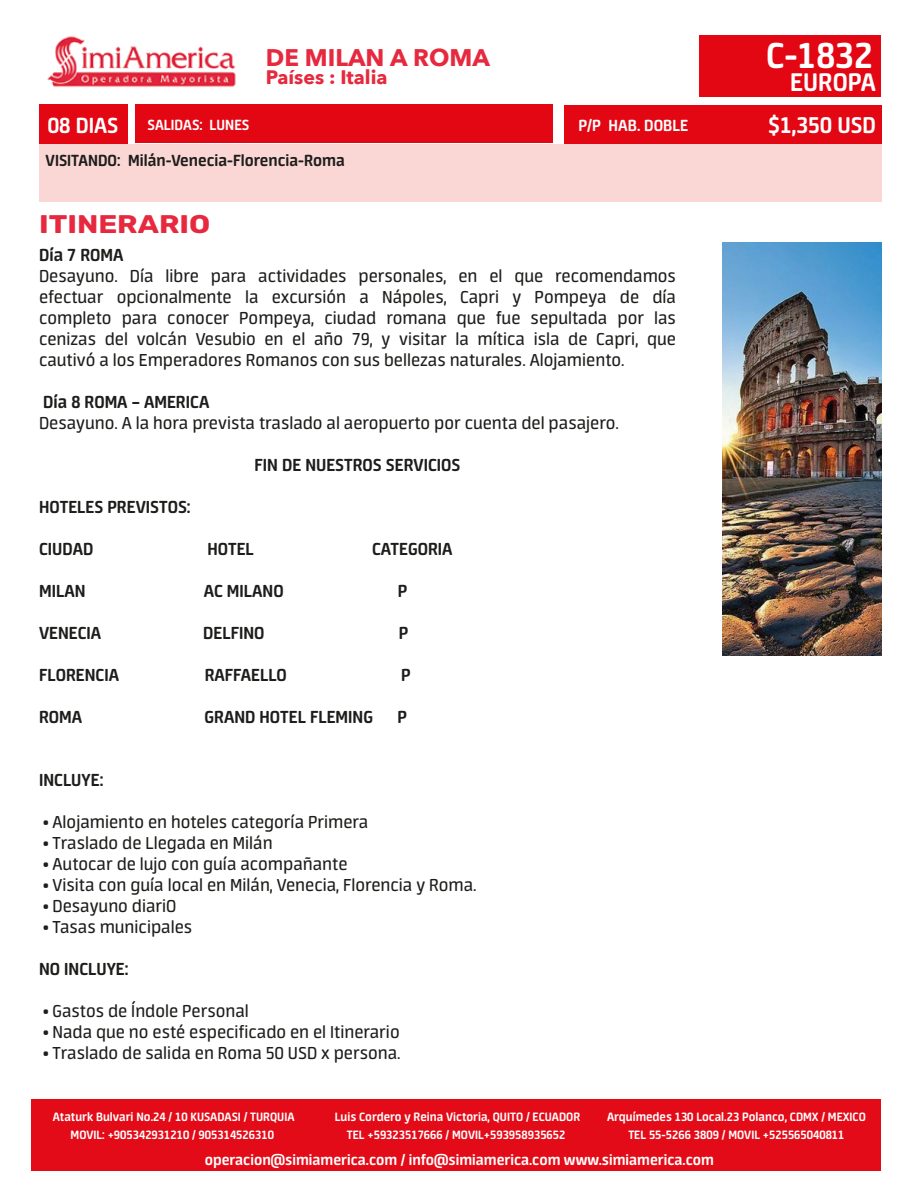
<style>
.page{position:relative;width:918px;height:1188px;background:#fff}
.page>*{position:absolute;margin:0;border:0;box-sizing:border-box;transform-origin:0 0}
.t1{font:700 40.5px "Neuron";color:#fff}
.t2{font:700 28.5px "Neuron";color:#fff}
.t3{font:300 25.5px "Rubik";color:#e6293e;scale:1.16 1}
.t4{font:700 25.5px "Neuron";color:#fff}
.t5{font:700 24.45px "Neuron";color:#fff}
.t6{font:700 24px "Avenir Next";color:#e6293e}
.t7{font:19.5px/21px "Neuron";color:#1d1d1b;text-align:justify}
.t8{font:700 19.5px/42px "Neuron";color:#1d1d1b}
.t9{font:700 19.5px "Avenir Next";color:#e6293e}
.t10{font:700 18px "Neuron";color:#1d1d1b}
.t11{font:700 18px "Neuron";color:#fff}
.t12{font:700 16.5px "Neuron";color:#fff}
.t13{font:700 16.5px "Neuron";color:#fff}
.t14{font:700 15px "Neuron";color:#fff}
.t15{font:700 13.5px/18px "Neuron";color:#fff;text-align:center}
</style>
<div class="page">
<div style="left:31px;top:1099px;width:849px;height:72px;background:#e30b17"></div>
<div style="left:39px;top:144px;width:842px;height:57px;background:#fad7d5"></div>
<img style="left:47px;top:36px;width:189px;height:51px">
<div style="left:39px;top:105px;width:88px;height:39px;background:#e30613"></div>
<div style="left:564px;top:105px;width:317px;height:39px;background:#e30613"></div>
<div style="left:699px;top:36px;width:181px;height:61px;background:#e30613"></div>
<div style="left:135px;top:105px;width:418px;height:38px;background:#e30613"></div>
<img style="left:722px;top:242px;width:159px;height:413px">
<p class="t6" style="left:266px;top:37px;width:226px">DE MILAN A ROMA</p>
<p class="t9" style="left:266px;top:60px;width:123px">Países : Italia</p>
<h1 class="t1" style="left:766px;top:32px;width:108px">C-1832</h1>
<h2 class="t2" style="left:790px;top:66px;width:87px">EUROPA</h2>
<p class="t13" style="left:148px;top:116px;width:103px">SALIDAS: LUNES</p>
<h3 class="t4" style="left:768px;top:111px;width:109px">$1,350 USD</h3>
<p class="t5" style="left:48px;top:111px;width:72px">08 DIAS</p>
<p class="t14" style="left:149px;top:117px;width:102px">SALIDAS: VIERNES</p>
<p class="t11" style="left:578px;top:115px;width:111px">P/P HAB. DOBLE</p>
<p class="t10" style="left:46px;top:151px;width:301px">VISITANDO: Milán-Venecia-Florencia-Roma</p>
<h3 class="t3" style="left:39px;top:206px;width:149px">ITINERARIO</h3>
<p class="t8" style="left:39px;top:234px;width:86px">Día 7 ROMA</p>
<p class="t7" style="left:39px;top:265px;width:638px">Desayuno. Día libre para actividades personales, en el que recomendamos efectuar opcionalmente la excursión a Nápoles, Capri y Pompeya de día completo para conocer Pompeya, ciudad romana que fue sepultada por las cenizas del volcán Vesubio en el año 79, y visitar la mítica isla de Capri, que cautivó a los Emperadores Romanos con sus bellezas naturales. Alojamiento.</p>
<p class="t8" style="left:43px;top:381px;width:168px">Día 8 ROMA – AMERICA</p>
<p class="t7" style="left:39px;top:412px;width:581px">Desayuno. A la hora prevista traslado al aeropuerto por cuenta del pasajero.</p>
<p class="t8" style="left:255px;top:444px;width:207px">FIN DE NUESTROS SERVICIOS</p>
<p class="t8" style="left:39px;top:486px;width:153px">HOTELES PREVISTOS:<br>CIUDAD</p>
<p class="t8" style="left:207px;top:528px;width:48px">HOTEL</p>
<p class="t8" style="left:372px;top:528px;width:82px">CATEGORIA</p>
<p class="t8" style="left:39px;top:570px;width:48px">MILAN</p>
<p class="t8" style="left:204px;top:570px;width:82px">AC MILANO</p>
<p class="t8" style="left:398px;top:570px;width:11px">P</p>
<p class="t8" style="left:39px;top:612px;width:64px">VENECIA</p>
<p class="t8" style="left:203px;top:612px;width:63px">DELFINO</p>
<p class="t8" style="left:399px;top:612px;width:11px">P</p>
<p class="t8" style="left:39px;top:654px;width:82px">FLORENCIA</p>
<p class="t8" style="left:205px;top:654px;width:84px">RAFFAELLO</p>
<p class="t8" style="left:401px;top:654px;width:11px">P</p>
<p class="t8" style="left:39px;top:696px;width:45px">ROMA</p>
<p class="t8" style="left:205px;top:696px;width:170px">GRAND HOTEL FLEMING</p>
<p class="t8" style="left:398px;top:696px;width:11px">P</p>
<p class="t8" style="left:39px;top:759px;width:66px">INCLUYE:</p>
<p class="t7" style="left:43px;top:811px;width:327px">• Alojamiento en hoteles categoría Primera</p>
<p class="t7" style="left:43px;top:832px;width:231px">• Traslado de Llegada en Milán</p>
<p class="t7" style="left:43px;top:853px;width:306px">• Autocar de lujo con guía acompañante</p>
<p class="t7" style="left:43px;top:874px;width:435px">• Visita con guía local en Milán, Venecia, Florencia y Roma.</p>
<p class="t7" style="left:43px;top:896px;width:135px">• Desayuno diariO</p>
<p class="t7" style="left:43px;top:917px;width:151px">• Tasas municipales</p>
<p class="t8" style="left:39px;top:948px;width:91px">NO INCLUYE:</p>
<p class="t7" style="left:43px;top:1001px;width:207px">• Gastos de Índole Personal</p>
<p class="t7" style="left:43px;top:1022px;width:358px">• Nada que no esté especificado en el Itinerario</p>
<p class="t7" style="left:43px;top:1043px;width:359px">• Traslado de salida en Roma 50 USD x persona.</p>
<p class="t15" style="left:53px;top:1108px;width:243px">Ataturk Bulvari No.24 / 10 KUSADASI / TURQUIA<br>MOVIL: +905342931210 / 905314526310</p>
<p class="t15" style="left:335px;top:1108px;width:247px">Luis Cordero y Reina Victoria, QUITO / ECUADOR<br>TEL +59323517666 / MOVIL+593958935652</p>
<p class="t15" style="left:607px;top:1108px;width:260px">Arquímedes 130 Local.23 Polanco, CDMX / MEXICO<br>TEL 55-5266 3809 / MOVIL +525565040811</p>
<p class="t12" style="left:205px;top:1151px;width:511px">operacion@simiamerica.com / info@simiamerica.com www.simiamerica.com</p>
</div>
